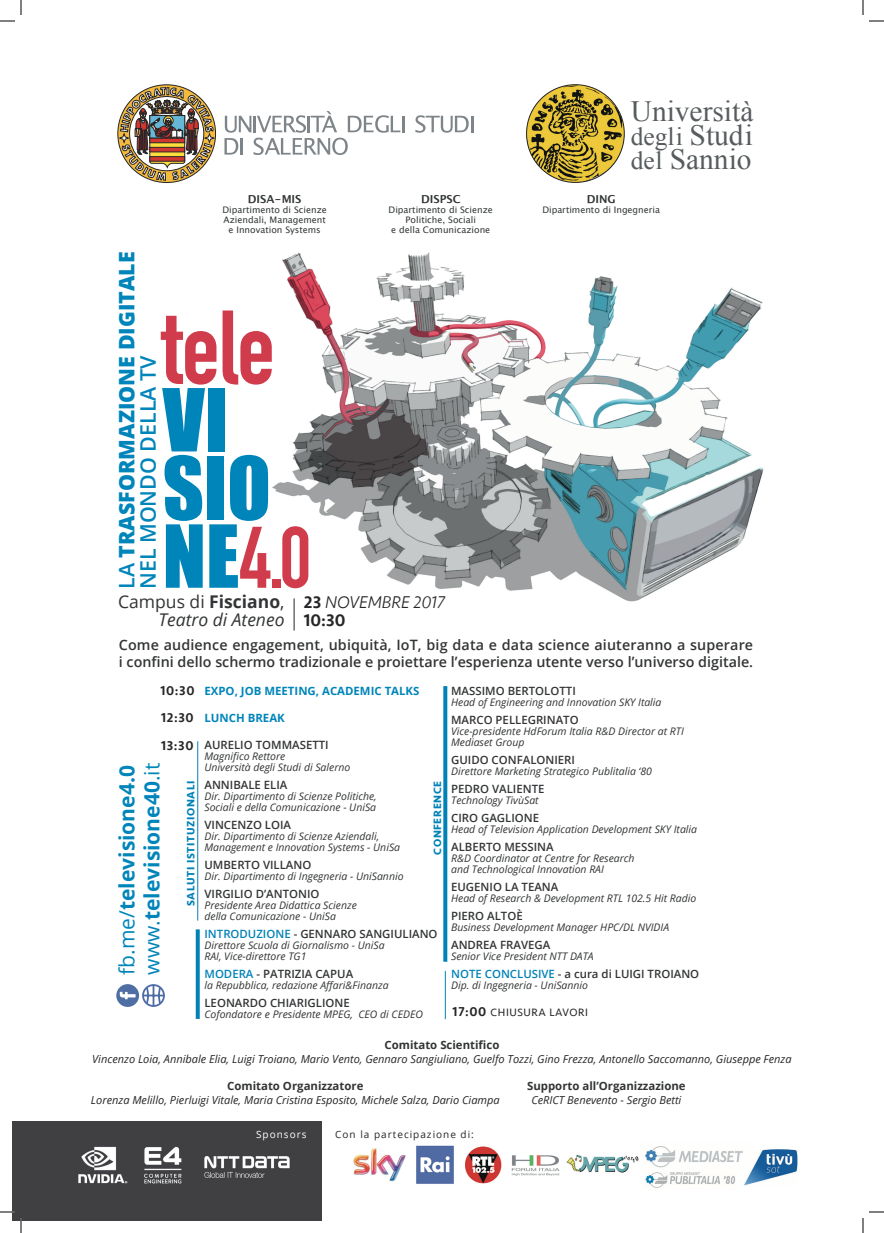
<style>
.page{position:relative;width:884px;height:1233px;background:#fff}
.page>*{position:absolute;margin:0;border:0;box-sizing:border-box;transform-origin:0 0}
.t1{font:700 103.2px "DIN Condensed";color:#d13c4d}
.t2{font:700 85.6px "DIN Condensed";color:#d13c4d}
.t3{font:80.2px "Impact";color:#0085ba}
.t4{font:29.4px "Times New Roman";color:#575c5e}
.t5{font:25.5px "Times New Roman";color:#575c5e}
.t6{font:800 21.4px/21.4px "Open Sans";color:#0085ba}
.t7{font:700 21px "Open Sans";color:#0085ba}
.t8{font:italic 17.5px/17.5px "Open Sans";color:#323435;text-align:right}
.t9{font:italic 300 17.5px "Seravek";color:#262527}
.t10{font:500 17.5px "Seravek";color:#262527}
.t11{font:600 14.3px "Open Sans";color:#323435}
.t12{font:500 13.3px "Seravek";letter-spacing:.05em;color:#262527}
.t13{font:600 11.4px "Open Sans";color:#323435}
.t14{font:700 11.4px "Open Sans";color:#323435}
.t15{font:700 11.4px "Open Sans";color:#0085ba}
.t16{font:italic 11px "Open Sans";color:#262527}
.t17{font:700 11px "Seravek";letter-spacing:.06em;color:#0082b7}
.t18{font:11px "Seravek";letter-spacing:.05em;color:#262527}
.t19{font:700 11px "Lucida Grande";color:#333837}
.t20{font:italic 10.4px "Open Sans";color:#323435}
.t21{font:10px "Open Sans";letter-spacing:.1em;color:#262527}
.t22{font:10px "Open Sans";letter-spacing:.1em;color:#fff}
.t23{font:9px/10px "Lucida Grande";color:#333837;text-align:center}
.s1{font-weight:600}
.s2{font-family:"Impact";font-weight:400;font-size:80.2px;color:#0085ba}
.s3{font-size:29.4px}
.s4{font-size:25.5px}
.s5{font-style:normal}
.s6{font-weight:700;font-style:normal}
.s7{color:#0082b7}
.s8{font-weight:500;font-style:normal}
.s9{font-weight:400}
.s10{font-weight:500;font-size:13.3px}
</style>
<div class="page">
<img style="left:353px;top:1145px;width:445px;height:43px">
<img style="left:12px;top:1122px;width:309px;height:98px">
<img style="left:272px;top:252px;width:492px;height:379px">
<hr style="left:294px;top:598px;width:1px;height:32px;background:#262527">
<svg style="left:119px;top:84px;width:95px;height:97px"></svg>
<svg style="left:224px;top:111px;width:176px;height:44px"></svg>
<hr style="left:402px;top:116px;width:3px;height:16px;background:#7e8488">
<svg style="left:415px;top:115px;width:58px;height:18px"></svg>
<hr style="left:197px;top:741px;width:1px;height:179px;background:#0082b7">
<svg style="left:196px;top:929px;width:4px;height:90px"></svg>
<svg style="left:443px;top:686px;width:4px;height:275px"></svg>
<hr style="left:445px;top:971px;width:1px;height:48px;background:#0082b7">
<img style="left:527px;top:85px;width:97px;height:97px;border-radius:49px">
<svg style="left:116px;top:984px;width:23px;height:23px"></svg>
<svg style="left:120px;top:984px;width:45px;height:23px"></svg>
<svg style="left:0;top:1211px;width:15px;height:1px"></svg>
<svg style="left:869px;top:1211px;width:15px;height:1px"></svg>
<svg style="left:0;top:0;width:22px;height:22px"></svg>
<svg style="left:20px;top:1218px;width:2px;height:15px"></svg>
<svg style="left:862px;top:0;width:22px;height:22px"></svg>
<svg style="left:862px;top:1218px;width:2px;height:15px"></svg>
<p class="t19" style="left:248px;top:190px;width:55px">DISA-MIS</p>
<p class="t23" style="left:223px;top:204px;width:106px;text-align:left">Dipartimento di Scienze<br>Aziendali, Management</p>
<p class="t23" style="left:229px;top:224px;width:94px">e Innovation Systems</p>
<p class="t6" style="left:115px;top:589px;width:339px;rotate:-90deg"><span class="s1">LA</span> TRASFORMAZIONE DIGITALE<br><span class="s1">NEL MONDO DELLA TV</span></p>
<p class="t1" style="left:162px;top:287px;width:115px">tele</p>
<p class="t3" style="left:163px;top:358px;width:67px">VI</p>
<p class="t3" style="left:163px;top:426px;width:110px">SIO</p>
<p class="t2" style="left:163px;top:507px;width:150px"><span class="s2">NE</span>4.0</p>
<p class="t19" style="left:421px;top:190px;width:41px">DISPSC</p>
<p class="t23" style="left:389px;top:204px;width:106px">Dipartimento di Scienze<br>Politiche, Sociali</p>
<p class="t23" style="left:391px;top:224px;width:100px">e della Comunicazione</p>
<h3 class="t4" style="left:631px;top:91px;width:124px">Università</h3>
<h3 class="t5" style="left:631px;top:119px;width:124px">degli <span class="s3">Studi</span></h3>
<h3 class="t4" style="left:631px;top:139px;width:122px"><span class="s4">del</span> Sannio</h3>
<p class="t19" style="left:587px;top:190px;width:31px">DING</p>
<p class="t23" style="left:542px;top:204px;width:119px">Dipartimento di Ingegneria</p>
<p class="t8" style="left:118px;top:592px;width:168px"><span class="s5">Campus di</span> <span class="s6">Fisciano</span><span class="s5">,<br></span>Teatro di Ateneo</p>
<p class="t11" style="left:119px;top:635px;width:636px">Come audience engagement, ubiquità, IoT, big data e data science aiuteranno a superare</p>
<p class="t11" style="left:119px;top:652px;width:636px">i confini dello schermo tradizionale e proiettare l’esperienza utente verso l’universo digitale.</p>
<p class="t15" style="left:204px;top:683px;width:216px">EXPO, JOB MEETING, ACADEMIC TALKS</p>
<p class="t15" style="left:204px;top:710px;width:82px">LUNCH BREAK</p>
<p class="t13" style="left:204px;top:737px;width:126px">AURELIO TOMMASETTI</p>
<p class="t20" style="left:204px;top:749px;width:82px">Magnifico Rettore</p>
<p class="t20" style="left:204px;top:760px;width:147px">Università degli Studi di Salerno</p>
<p class="t13" style="left:204px;top:777px;width:84px">ANNIBALE ELIA</p>
<p class="t20" style="left:204px;top:789px;width:174px">Dir. Dipartimento di Scienze Politiche,</p>
<p class="t20" style="left:204px;top:800px;width:173px">Sociali e della Comunicazione - UniSa</p>
<p class="t13" style="left:204px;top:817px;width:88px">VINCENZO LOIA</p>
<p class="t20" style="left:204px;top:829px;width:176px">Dir. Dipartimento di Scienze Aziendali,</p>
<p class="t20" style="left:204px;top:840px;width:197px">Management e Innovation Systems - UniSa</p>
<p class="t13" style="left:204px;top:857px;width:108px">UMBERTO VILLANO</p>
<p class="t20" style="left:204px;top:869px;width:201px">Dir. Dipartimento di Ingegneria - UniSannio</p>
<p class="t13" style="left:204px;top:886px;width:117px">VIRGILIO D’ANTONIO</p>
<p class="t20" style="left:204px;top:898px;width:154px">Presidente Area Didattica Scienze</p>
<p class="t20" style="left:204px;top:909px;width:133px">della Comunicazione - UniSa</p>
<p class="t13" style="left:204px;top:926px;width:235px"><span class="s7">INTRODUZIONE</span> - GENNARO SANGIULIANO</p>
<p class="t20" style="left:204px;top:938px;width:182px">Direttore Scuola di Giornalismo - UniSa</p>
<p class="t20" style="left:204px;top:949px;width:103px">RAI, Vice-direttore TG1</p>
<p class="t13" style="left:204px;top:966px;width:150px"><span class="s7">MODERA</span> - PATRIZIA CAPUA</p>
<p class="t20" style="left:204px;top:978px;width:186px">la Repubblica, redazione Affari&amp;Finanza</p>
<p class="t13" style="left:204px;top:995px;width:147px">LEONARDO CHIARIGLIONE</p>
<p class="t20" style="left:204px;top:1007px;width:220px">Cofondatore e Presidente MPEG, CEO di CEDEO</p>
<p class="t9" style="left:304px;top:592px;width:143px"><span class="s8">23</span> NOVEMBRE 2017</p>
<p class="t10" style="left:304px;top:609px;width:43px">10:30</p>
<p class="t12" style="left:160px;top:683px;width:36px">10:30</p>
<p class="t13" style="left:451px;top:683px;width:126px">MASSIMO BERTOLOTTI</p>
<p class="t20" style="left:451px;top:695px;width:212px">Head of Engineering and Innovation SKY Italia</p>
<p class="t13" style="left:451px;top:712px;width:129px">MARCO PELLEGRINATO</p>
<p class="t20" style="left:451px;top:724px;width:234px">Vice-presidente HdForum Italia R&amp;D Director at RTI</p>
<p class="t20" style="left:451px;top:735px;width:75px">Mediaset Group</p>
<p class="t13" style="left:451px;top:752px;width:125px">GUIDO CONFALONIERI</p>
<p class="t20" style="left:451px;top:764px;width:202px">Direttore Marketing Strategico Publitalia ‘80</p>
<p class="t13" style="left:451px;top:781px;width:95px">PEDRO VALIENTE</p>
<p class="t20" style="left:451px;top:793px;width:89px">Technology TivùSat</p>
<p class="t13" style="left:451px;top:810px;width:89px">CIRO GAGLIONE</p>
<p class="t20" style="left:451px;top:822px;width:247px">Head of Television Application Development SKY Italia</p>
<p class="t13" style="left:451px;top:839px;width:104px">ALBERTO MESSINA</p>
<p class="t20" style="left:451px;top:851px;width:185px">R&amp;D Coordinator at Centre for Research</p>
<p class="t20" style="left:451px;top:862px;width:154px">and Technological Innovation RAI</p>
<p class="t13" style="left:451px;top:879px;width:109px">EUGENIO LA TEANA</p>
<p class="t20" style="left:451px;top:891px;width:247px">Head of Research &amp; Development RTL 102.5 Hit Radio</p>
<p class="t13" style="left:451px;top:908px;width:73px">PIERO ALTOÈ</p>
<p class="t20" style="left:451px;top:920px;width:220px">Business Development Manager HPC/DL NVIDIA</p>
<p class="t13" style="left:451px;top:937px;width:101px">ANDREA FRAVEGA</p>
<p class="t20" style="left:451px;top:949px;width:144px">Senior Vice President NTT DATA</p>
<p class="t13" style="left:451px;top:966px;width:250px"><span class="s7">NOTE CONCLUSIVE</span> - a cura di LUIGI TROIANO</p>
<p class="t20" style="left:451px;top:978px;width:138px">Dip. di Ingegneria - UniSannio</p>
<p class="t12" style="left:161px;top:709px;width:34px">12:30</p>
<p class="t12" style="left:161px;top:737px;width:34px">13:30</p>
<p class="t17" style="left:182px;top:906px;width:127px;rotate:-90deg">SALUTI ISTITUZIONALI</p>
<p class="t17" style="left:428px;top:855px;width:75px;rotate:-90deg">CONFERENCE</p>
<p class="t7" style="left:112px;top:974px;width:211px;rotate:-90deg"><span class="s9">fb.me/</span>televisione4.0</p>
<p class="t7" style="left:137px;top:974px;width:213px;rotate:-90deg"><span class="s9">www.</span>televisione40<span class="s9">.it</span></p>
<p class="t18" style="left:453px;top:1004px;width:137px"><span class="s10">17:00</span> CHIUSURA LAVORI</p>
<p class="t14" style="left:385px;top:1036px;width:116px">Comitato Scientifico</p>
<p class="t16" style="left:92px;top:1051px;width:701px">Vincenzo Loia, Annibale Elia, Luigi Troiano, Mario Vento, Gennaro Sangiuliano, Guelfo Tozzi, Gino Frezza, Antonello Saccomanno, Giuseppe Fenza</p>
<p class="t14" style="left:227px;top:1077px;width:138px">Comitato Organizzatore</p>
<p class="t16" style="left:91px;top:1092px;width:410px">Lorenza Melillo, Pierluigi Vitale, Maria Cristina Esposito, Michele Salza, Dario Ciampa</p>
<p class="t14" style="left:527px;top:1077px;width:160px">Supporto all’Organizzazione</p>
<p class="t16" style="left:531px;top:1092px;width:151px">CeRICT Benevento - Sergio Betti</p>
<p class="t22" style="left:256px;top:1127px;width:52px">Sponsors</p>
<p class="t21" style="left:335px;top:1127px;width:140px">Con la partecipazione di:</p>
</div>
